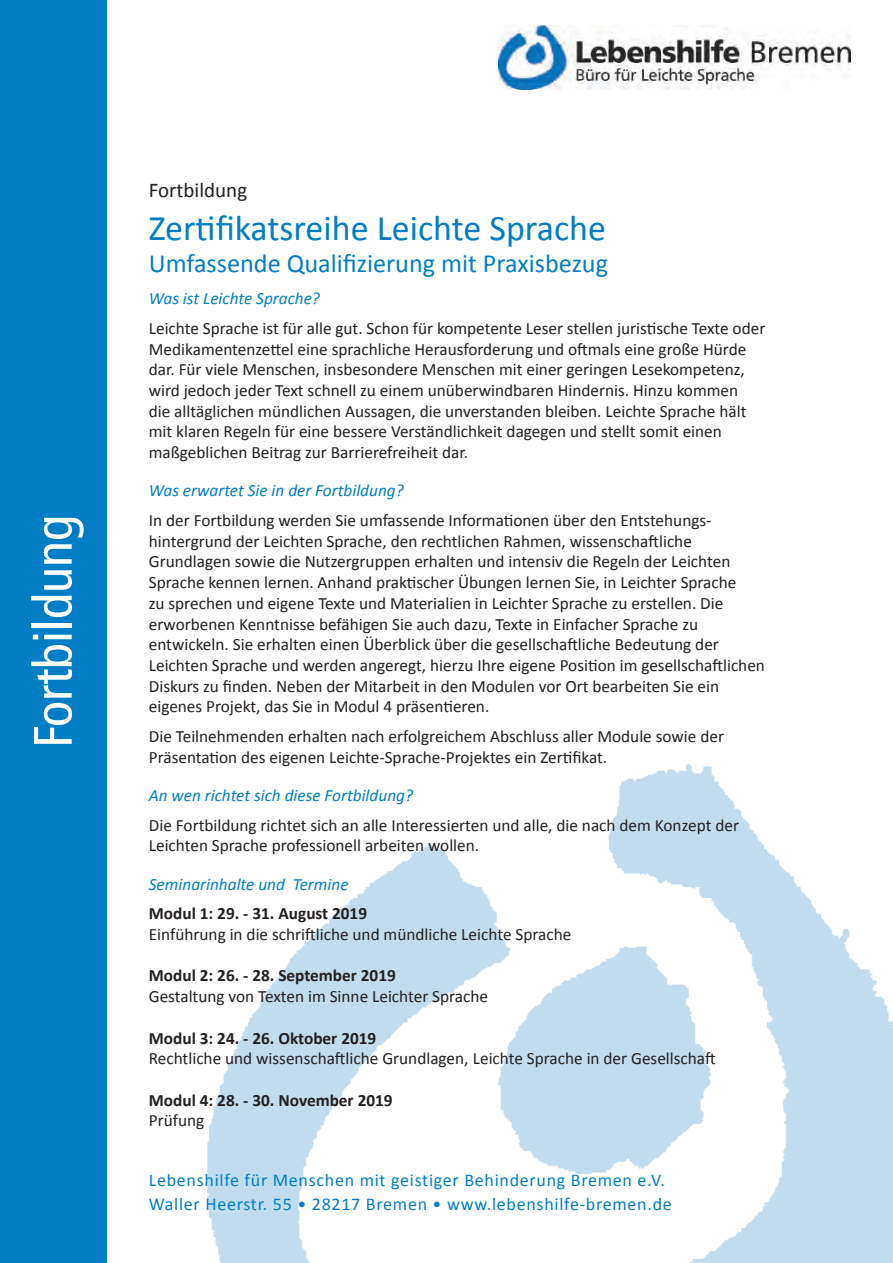
<style>
.page{position:relative;width:893px;height:1263px;background:#fff}
.page>*{position:absolute;margin:0;border:0;box-sizing:border-box;transform-origin:0 0}
.t1{font:condensed 54px "Frutiger LT";color:#fff}
.t2{font:36px "Calibri";color:#007ec5}
.t3{font:26.25px "Calibri";color:#007ec5}
.t4{font:21px "Calibri";color:#231f20}
.t5{font:18px "Calibri";letter-spacing:.04em;color:#007ec5}
.Default{font:17.25px/20.7px "Calibri";color:#231f20}
.Default-2{font:italic 17.25px "Calibri";color:#007ec5}
.Default-3{font:700 17.25px "Calibri";color:#231f20}
</style>
<div class="page">
<img style="left:207px;top:764px;width:686px;height:499px">
<div style="left:0;top:0;width:106px;height:1263px;background:#007ec5"></div>
<img style="left:499px;top:26px;width:351px;height:63px">
<p class="t1" style="left:22px;top:748px;width:234px;rotate:-90deg">Fortbildung</p>
<p class="t4" style="left:149px;top:177px;width:100px">Fortbildung</p>
<p class="t2" style="left:149px;top:206px;width:459px">Zertifikatsreihe Leichte Sprache</p>
<p class="t3" style="left:149px;top:246px;width:461px">Umfassende Qualifizierung mit Praxisbezug</p>
<p class="Default-2" style="left:149px;top:287px;width:173px">Was ist Leichte Sprache?</p>
<p class="Default" style="left:149px;top:318px;width:618px">Leichte Sprache ist für alle gut. Schon für kompetente Leser stellen juristische Texte oder Medikamentenzettel eine sprachliche Herausforderung und oftmals eine große Hürde dar. Für viele Menschen, insbesondere Menschen mit einer geringen Lesekompetenz, wird jedoch jeder Text schnell zu einem unüberwindbaren Hindernis. Hinzu kommen<br>die alltäglichen mündlichen Aussagen, die unverstanden bleiben. Leichte Sprache hält mit klaren Regeln für eine bessere Verständlichkeit dagegen und stellt somit einen maßgeblichen Beitrag zur Barrierefreiheit dar.</p>
<p class="Default-2" style="left:149px;top:479px;width:256px">Was erwartet Sie in der Fortbildung?</p>
<p class="Default" style="left:149px;top:510px;width:618px">In der Fortbildung werden Sie umfassende Informationen über den Entstehungs&shy;hintergrund der Leichten Sprache, den rechtlichen Rahmen, wissenschaftliche Grundlagen sowie die Nutzergruppen erhalten und intensiv die Regeln der Leichten Sprache kennen lernen. Anhand praktischer Übungen lernen Sie, in Leichter Sprache<br>zu sprechen und eigene Texte und Materialien in Leichter Sprache zu erstellen. Die erworbenen Kenntnisse befähigen Sie auch dazu, Texte in Einfacher Sprache zu entwickeln. Sie erhalten einen Überblick über die gesellschaftliche Bedeutung der Leichten Sprache und werden angeregt, hierzu Ihre eigene Position im gesellschaftlichen Diskurs zu finden. Neben der Mitarbeit in den Modulen vor Ort bearbeiten Sie ein eigenes Projekt, das Sie in Modul 4 präsentieren.</p>
<p class="Default" style="left:149px;top:726px;width:577px">Die Teilnehmenden erhalten nach erfolgreichem Abschluss aller Module sowie der<br>Präsentation des eigenen Leichte‐Sprache‐Projektes ein Zertifikat.</p>
<p class="Default-2" style="left:149px;top:783px;width:266px">An wen richtet sich diese Fortbildung?</p>
<p class="Default" style="left:149px;top:815px;width:592px">Die Fortbildung richtet sich an alle Interessierten und alle, die nach dem Konzept der<br>Leichten Sprache professionell arbeiten wollen.</p>
<p class="Default-2" style="left:149px;top:872px;width:201px">Seminarinhalte und Termine</p>
<p class="Default-3" style="left:149px;top:902px;width:220px">Modul 1: 29. - 31. August 2019</p>
<p class="Default" style="left:149px;top:924px;width:424px">Einführung in die schriftliche und mündliche Leichte Sprache</p>
<p class="Default-3" style="left:149px;top:965px;width:249px">Modul 2: 26. - 28. September 2019</p>
<p class="Default" style="left:149px;top:986px;width:341px">Gestaltung von Texten im Sinne Leichter Sprache</p>
<p class="Default-3" style="left:149px;top:1027px;width:229px">Modul 3: 24. - 26. Oktober 2019</p>
<p class="Default" style="left:149px;top:1048px;width:568px">Rechtliche und wissenschaftliche Grundlagen, Leichte Sprache in der Gesellschaft</p>
<p class="Default-3" style="left:149px;top:1089px;width:245px">Modul 4: 28. - 30. November 2019</p>
<p class="Default" style="left:149px;top:1110px;width:57px">Prüfung</p>
<p class="t5" style="left:149px;top:1168px;width:518px">Lebenshilfe für Menschen mit geistiger Behinderung Bremen e.V.</p>
<p class="t5" style="left:149px;top:1192px;width:524px">Waller Heerstr. 55 • 28217 Bremen • www.lebenshilfe-bremen.de</p>
</div>
